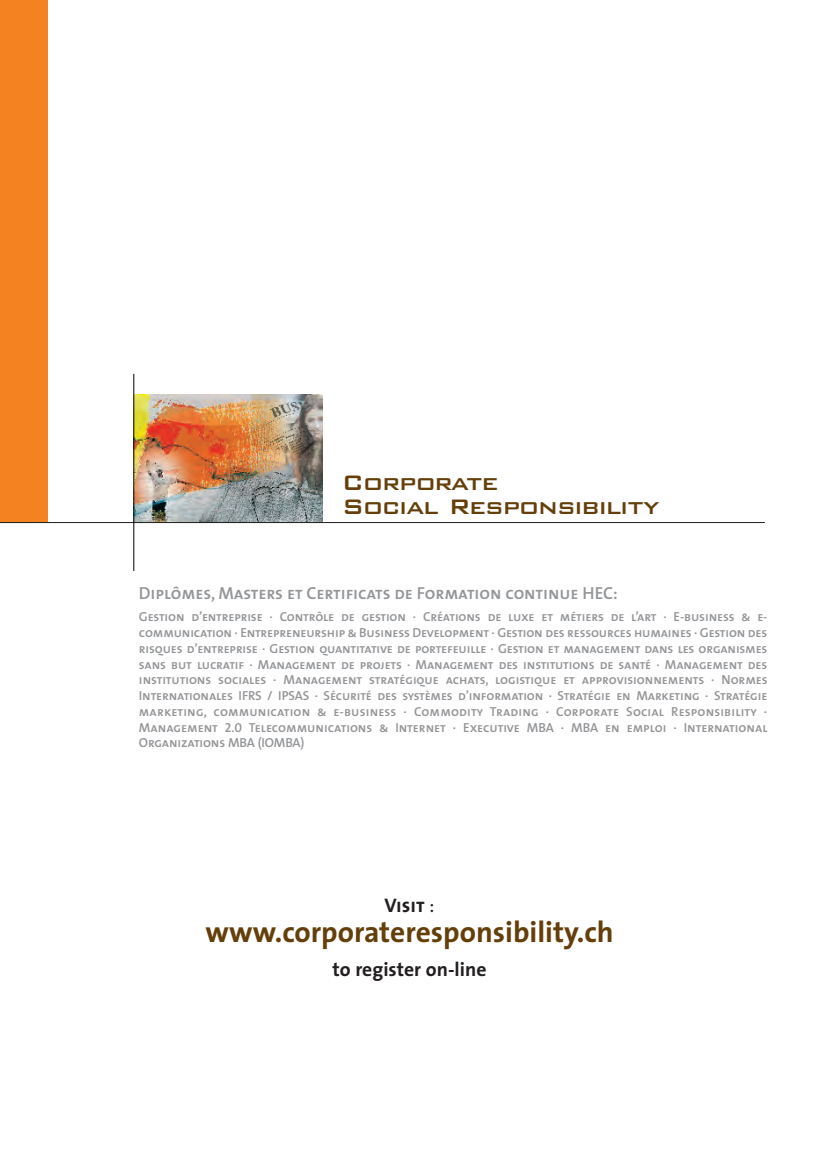
<style>
.page{position:relative;width:819px;height:1166px;background:#fff}
.page>*{position:absolute;margin:0;border:0;box-sizing:border-box;transform-origin:0 0}
.t1{font:700 29.57px "The Sans";color:#643f0a}
.t2{font:500 28px/24.5px "Bank Gothic BT";letter-spacing:-.04em;color:#643f0a}
.t3{font:700 19.6px "The Sans";color:#231f20}
.t4{font:19.6px "The Sans Bold Caps";color:#231f20}
.t5{font:17.5px "The Sans Semi Bold Caps";letter-spacing:-.005em;color:#939598}
.t6{font:13.12px/15.8px "The Sans Semi Bold Caps";letter-spacing:-.01em;color:#939598;text-align:justify}
.s1{font-family:"The Sans"}
</style>
<div class="page">
<img style="left:134px;top:395px;width:188px;height:127px">
<div style="left:0;top:0;width:48px;height:523px;background:#f58220"></div>
<hr style="left:0;top:522px;width:764px;height:1px;background:#231f20">
<hr style="left:133px;top:374px;width:1px;height:197px;background:#000">
<h2 class="t2" style="left:341px;top:468px;width:319px">Corporate<br>Social Responsibility</h2>
<h3 class="t5" style="left:139px;top:587px;width:480px">Diplômes, Masters et Certificats de Formation continue HEC:</h3>
<p class="t6" style="left:139px;top:610px;width:630px">Gestion d’entreprise · Contrôle de gestion · Créations de luxe et métiers de l’art · E-business &amp; e&shy;communication · Entrepreneurship &amp; Business Development · Gestion des ressources humaines · Gestion des risques d’entreprise · Gestion quantitative de portefeuille · Gestion et management dans les organismes sans but lucratif · Management de projets · Management des institutions de santé · Management des institutions sociales · Management stratégique achats, logistique et approvisionnements · Normes Internationales IFRS / IPSAS · Sécurité des systèmes d’information · Stratégie en Marketing · Stratégie marketing, communication &amp; e-business · Commodity Trading · Corporate Social Responsibility · Management 2.0 Telecommunications &amp; Internet · Executive MBA · MBA en emploi · International Organizations MBA (IOMBA)</p>
<h3 class="t4" style="left:384px;top:899px;width:51px">Visit <span class="s1">:</span></h3>
<h1 class="t1" style="left:205px;top:920px;width:410px">www.corporateresponsibility.ch</h1>
<h3 class="t3" style="left:332px;top:962px;width:155px">to register on-line</h3>
</div>
